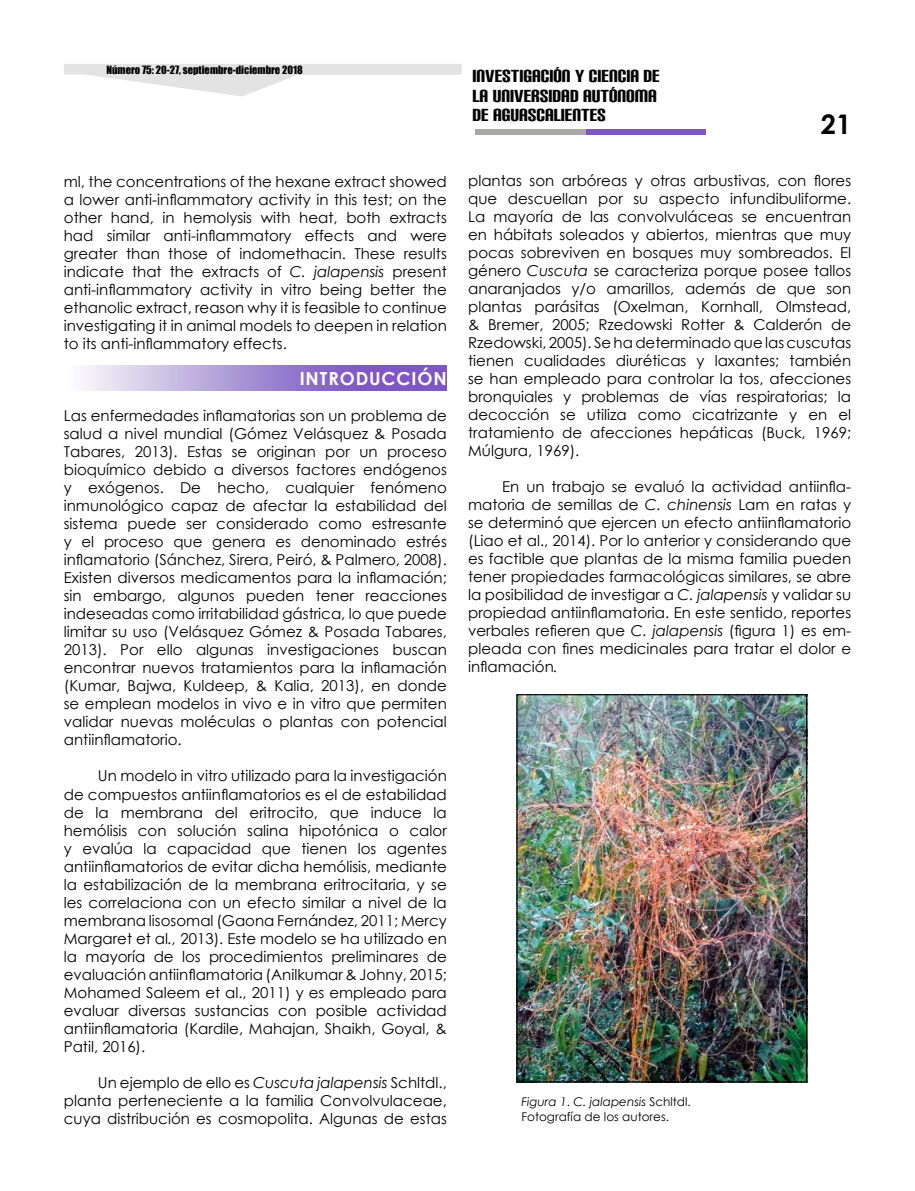
<style>
.page{position:relative;width:915px;height:1191px;background:#fff}
.page>*{position:absolute;margin:0;border:0;box-sizing:border-box;transform-origin:0 0}
.t1{font:700 27px "Century Gothic";color:#000}
.t2{font:21px/19.5px "Carbon Block";color:#000}
.t3{font:700 18px "Century Gothic";letter-spacing:.05em;color:#fff}
.t4{font:15px/18px "Century Gothic";color:#000;text-align:justify}
.t5{font:12px/15px "Century Gothic";color:#000}
.t6{font:10.5px "Impact";color:#000}
.s1{font-style:italic}
</style>
<div class="page">
<svg style="left:64px;top:64px;width:397px;height:33px"></svg>
<div style="left:475px;top:129px;width:213px;height:6px;background:#a8a8a7"></div>
<div style="left:586px;top:129px;width:119px;height:6px;background:#8056c5"></div>
<svg style="left:83px;top:365px;width:363px;height:25px;background:#a790d5"></svg>
<img style="left:518px;top:696px;width:286px;height:384px">
<div style="left:516px;top:694px;width:290px;height:388px;border:1px solid #000"></div>
<p class="t6" style="left:106px;top:64px;width:198px">Número 75: 20-27, septiembre-diciembre 2018</p>
<p class="t4" style="left:64px;top:173px;width:384px">ml, the concentrations of the hexane extract showed a lower anti-inflammatory activity in this test; on the other hand, in hemolysis with heat, both extracts had similar anti-inflammatory effects and were greater than those of indomethacin. These results indicate that the extracts of <span class="s1">C. jalapensis</span> present anti-inflammatory activity in vitro being better the ethanolic extract, reason why it is feasible to continue investigating it in animal models to deepen in relation to its anti-inflammatory effects.</p>
<p class="t3" style="left:299px;top:367px;width:149px">INTRODUCCIÓN</p>
<p class="t4" style="left:64px;top:407px;width:384px">Las enfermedades inflamatorias son un problema de salud a nivel mundial (Gómez Velásquez &amp; Posada Tabares, 2013). Estas se originan por un proceso bioquímico debido a diversos factores endógenos y exógenos. De hecho, cualquier fenómeno inmunológico capaz de afectar la estabilidad del sistema puede ser considerado como estresante y el proceso que genera es denominado estrés inflamatorio (Sánchez, Sirera, Peiró, &amp; Palmero, 2008).<br>Existen diversos medicamentos para la inflamación; sin embargo, algunos pueden tener reacciones indeseadas como irritabilidad gástrica, lo que puede limitar su uso (Velásquez Gómez &amp; Posada Tabares, 2013). Por ello algunas investigaciones buscan encontrar nuevos tratamientos para la inflamación (Kumar, Bajwa, Kuldeep, &amp; Kalia, 2013), en donde se emplean modelos in vivo e in vitro que permiten validar nuevas moléculas o plantas con potencial antiinflamatorio.</p>
<p class="t4" style="left:64px;top:767px;width:384px;text-indent:34px">Un modelo in vitro utilizado para la investigación de compuestos antiinflamatorios es el de estabilidad de la membrana del eritrocito, que induce la hemólisis con solución salina hipotónica o calor y evalúa la capacidad que tienen los agentes antiinflamatorios de evitar dicha hemólisis, mediante la estabilización de la membrana eritrocitaria, y se les correlaciona con un efecto similar a nivel de la membrana lisosomal (Gaona Fernández, 2011; Mercy Margaret et al<span class="s1">.,</span> 2013). Este modelo se ha utilizado en la mayoría de los procedimientos preliminares de evaluación antiinflamatoria (Anilkumar &amp; Johny, 2015; Mohamed Saleem et al., 2011) y es empleado para evaluar diversas sustancias con posible actividad antiinflamatoria (Kardile, Mahajan, Shaikh, Goyal, &amp; Patil, 2016).</p>
<p class="t4" style="left:64px;top:1073px;width:384px;text-indent:34px">Un ejemplo de ello es <span class="s1">Cuscuta jalapensis</span> Schltdl., planta perteneciente a la familia Convolvulaceae, cuya distribución es cosmopolita. Algunas de estas</p>
<h2 class="t2" style="left:472px;top:67px;width:189px">INVESTIGACIÓN Y CIENCIA DE<br>LA UNIVERSIDAD AUTÓNOMA<br>DE AGUASCALIENTES</h2>
<h1 class="t1" style="left:820px;top:107px;width:32px">21</h1>
<p class="t4" style="left:468px;top:171px;width:384px">plantas son arbóreas y otras arbustivas, con flores que descuellan por su aspecto infundibuliforme.<br>La mayoría de las convolvuláceas se encuentran en hábitats soleados y abiertos, mientras que muy pocas sobreviven en bosques muy sombreados. El género <span class="s1">Cuscuta</span> se caracteriza porque posee tallos anaranjados y/o amarillos, además de que son plantas parásitas (Oxelman, Kornhall, Olmstead, &amp; Bremer, 2005; Rzedowski Rotter &amp; Calderón de Rzedowski, 2005). Se ha determinado que las cuscutas tienen cualidades diuréticas y laxantes; también se han empleado para controlar la tos, afecciones bronquiales y problemas de vías respiratorias; la decocción se utiliza como cicatrizante y en el tratamiento de afecciones hepáticas (Buck, 1969; Múlgura, 1969).</p>
<p class="t4" style="left:468px;top:477px;width:384px;text-indent:34px">En un trabajo se evaluó la actividad antiinfla&shy;matoria de semillas de <span class="s1">C. chinensis</span> Lam en ratas y se determinó que ejercen un efecto antiinflamatorio (Liao et al., 2014). Por lo anterior y considerando que es factible que plantas de la misma familia pueden tener propiedades farmacológicas similares, se abre la posibilidad de investigar a <span class="s1">C. jalapensis</span> y validar su propiedad antiinflamatoria. En este sentido, reportes verbales refieren que <span class="s1">C. jalapensis</span> (figura 1) es em&shy;pleada con fines medicinales para tratar el dolor e inflamación<span class="s1">.</span></p>
<p class="t5" style="left:521px;top:1094px;width:171px"><span class="s1">Figura 1</span>. <span class="s1">C. jalapensis</span> Schltdl.<br>Fotografía de los autores.</p>
</div>
